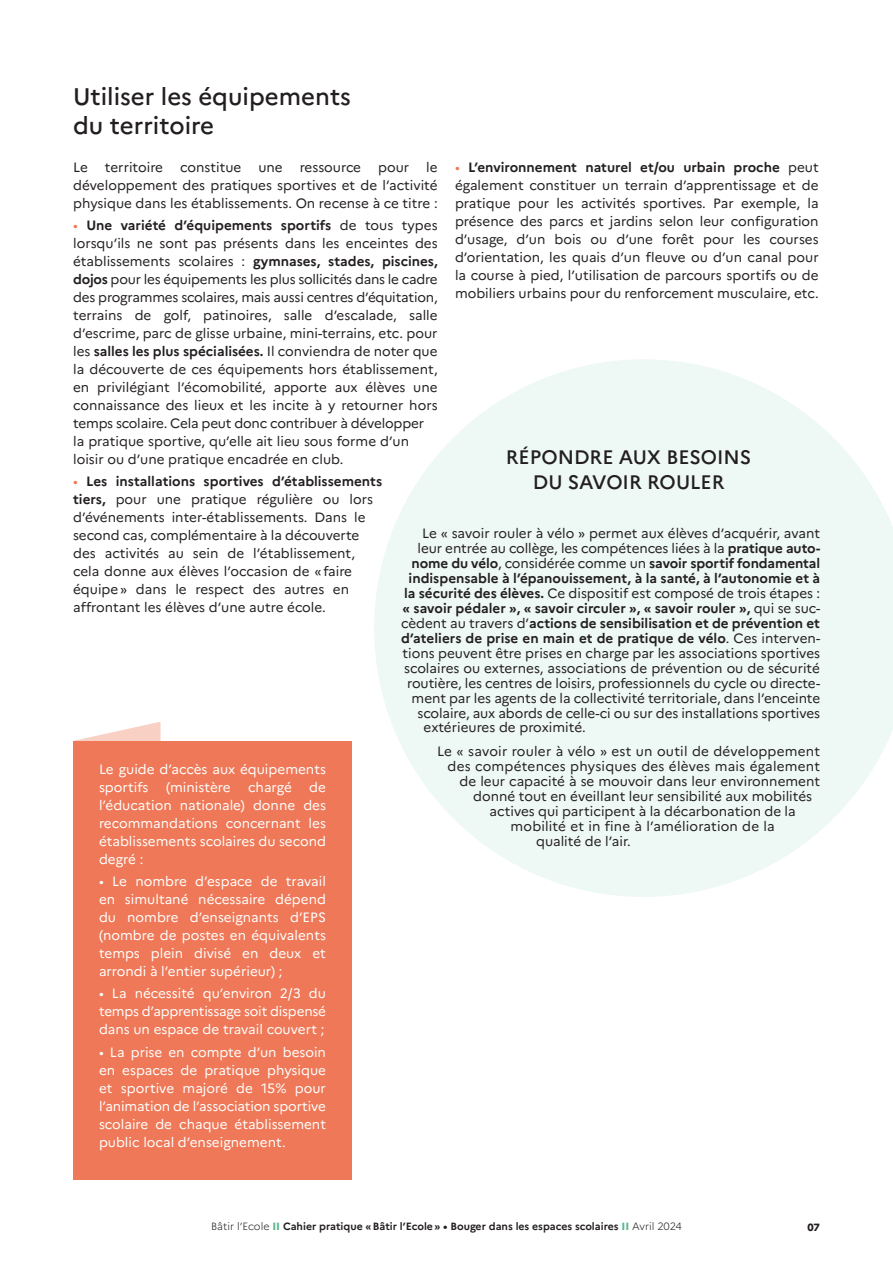
<style>
.page{position:relative;width:893px;height:1263px;background:#fff}
.page>*{position:absolute;margin:0;border:0;box-sizing:border-box;transform-origin:0 0}
.t1{font:500 24px/28.8px "Marianne";color:#231f20}
.t2{font:500 19.5px/25.7px "Marianne";color:#231f20;text-align:center}
.t3{font:13.5px/18px "Marianne";color:#231f20;text-align:justify}
.t4{font:13.5px/18px "Marianne";color:#fff;text-align:justify}
.t5{font:700 13.5px "Marianne";color:#231f20}
.t6{font:700 10.5px "Marianne";color:#231f20}
.t7{font:800 10.5px "Marianne";color:#231f20}
.s1{color:#ee7857}
.s2{font-weight:700}
.s3{font-weight:400}
.s4{font-weight:300}
.s5{font-weight:800;color:#5ab88f}
</style>
<div class="page">
<svg style="left:74px;top:722px;width:87px;height:19px"></svg>
<div style="left:73px;top:741px;width:279px;height:438px;background:#ee7857"></div>
<svg style="left:374px;top:359px;width:519px;height:538px;fill:#eef8f4"></svg>
<p class="t1" style="left:73px;top:82px;width:279px">Utiliser les équipements du territoire</p>
<p class="t3" style="left:73px;top:158px;width:16px">Le</p>
<p class="t3" style="left:105px;top:158px;width:60px">territoire</p>
<p class="t3" style="left:180px;top:158px;width:63px">constitue</p>
<p class="t3" style="left:258px;top:158px;width:26px">une</p>
<p class="t3" style="left:300px;top:158px;width:63px">ressource</p>
<p class="t3" style="left:378px;top:158px;width:33px">pour</p>
<p class="t3" style="left:455px;top:158px;width:365px"><span class="s1">•</span> <span class="s2">L’environnement naturel et/ou urbain proche</span> peut également constituer un terrain d’apprentissage et de pratique pour les activités sportives. Par exemple, la présence des parcs et jardins selon leur configuration d’usage, d’un bois ou d’une forêt pour les courses d’orientation, les quais d’un fleuve ou d’un canal pour la course à pied, l’utilisation de parcours sportifs ou de mobiliers urbains pour du renforcement musculaire, etc.</p>
<p class="t3" style="left:73px;top:158px;width:366px;text-indent:353px">le développement des pratiques sportives et de l’activité physique dans les établissements. On recense à ce titre :</p>
<p class="t3" style="left:73px;top:216px;width:366px;text-align:left"><span class="s1">•</span> <span class="s2">Une variété d’équipements sportifs</span> de tous types lorsqu’ils ne sont pas présents dans les enceintes des établissements scolaires : <span class="s2">gymnases, stades, piscines, dojos</span> pour les équipements les plus sollicités dans le cadre des programmes scolaires, mais aussi centres d’équitation, terrains de golf, patinoires, salle d’escalade, salle d’escrime, parc de glisse urbaine, mini-terrains, etc. pour les <span class="s2">salles les plus spécialisées.</span> Il conviendra de noter que la découverte de ces équipements hors établissement, en privilégiant l’écomobilité, apporte aux élèves une connaissance des lieux et les incite à y retourner hors temps scolaire. Cela peut donc contribuer à développer la pratique sportive, qu’elle ait lieu sous forme d’un loisir ou d’une pratique encadrée en club.</p>
<p class="t3" style="left:73px;top:472px;width:310px;text-align:left"><span class="s1">•</span> <span class="s2">Les installations sportives d’établissements tiers,</span> pour une pratique régulière ou lors d’événements inter-établissements. Dans le second cas, complémentaire à la découverte des activités au sein de l’établissement, cela donne aux élèves l’occasion de «faire équipe» dans le respect des autres en affrontant les élèves d’une autre école.</p>
<p class="t2" style="left:506px;top:444px;width:247px">RÉPONDRE AUX BESOINS<br>DU SAVOIR ROULER</p>
<p class="t3" style="left:422px;top:524px;width:400px">Le « savoir rouler à vélo » permet aux élèves d’acquérir, avant</p>
<p class="t3" style="left:418px;top:539px;width:404px">leur entrée au collège, les compétences liées à la <span class="s2">pratique auto-</span></p>
<p class="t5" style="left:412px;top:555px;width:410px">nome du vélo<span class="s3">, considérée comme un</span> savoir sportif fondamental</p>
<p class="t5" style="left:409px;top:570px;width:413px">indispensable à l’épanouissement, à la santé, à l’autonomie et à</p>
<p class="t3" style="left:404px;top:584px;width:417px"><span class="s2">la sécurité des élèves.</span> Ce dispositif est composé de trois étapes :</p>
<p class="t5" style="left:403px;top:600px;width:419px">« savoir pédaler », « savoir circuler », « savoir rouler », <span class="s3">qui se suc-</span></p>
<p class="t5" style="left:401px;top:615px;width:420px"><span class="s3">cèdent au travers d’</span>actions de sensibilisation et de prévention et</p>
<p class="t5" style="left:401px;top:630px;width:421px">d’ateliers de prise en main et de pratique de vélo<span class="s3">. Ces interven-</span></p>
<p class="t3" style="left:403px;top:644px;width:419px">tions peuvent être prises en charge par les associations sportives</p>
<p class="t3" style="left:404px;top:659px;width:417px">scolaires ou externes, associations de prévention ou de sécurité</p>
<p class="t3" style="left:407px;top:674px;width:415px">routière, les centres de loisirs, professionnels du cycle ou directe-</p>
<p class="t3" style="left:412px;top:689px;width:410px">ment par les agents de la collectivité territoriale, dans l’enceinte</p>
<p class="t3" style="left:418px;top:704px;width:404px">scolaire, aux abords de celle-ci ou sur des installations sportives</p>
<p class="t3" style="left:424px;top:719px;width:164px">extérieures de proximité.</p>
<p class="t3" style="left:437px;top:742px;width:385px">Le « savoir rouler à vélo » est un outil de développement</p>
<p class="t3" style="left:448px;top:757px;width:374px">des compétences physiques des élèves mais également</p>
<p class="t3" style="left:460px;top:772px;width:362px">de leur capacité à se mouvoir dans leur environnement</p>
<p class="t3" style="left:473px;top:787px;width:341px">donné tout en éveillant leur sensibilité aux mobilités</p>
<p class="t3" style="left:490px;top:802px;width:308px">actives qui participent à la décarbonation de la</p>
<p class="t3" style="left:511px;top:817px;width:266px">mobilité et in fine à l’amélioration de la</p>
<p class="t3" style="left:536px;top:832px;width:96px">qualité de l’air.</p>
<p class="t4" style="left:99px;top:760px;width:228px">Le guide d’accès aux équipements sportifs</p>
<p class="t4" style="left:166px;top:778px;width:66px">(ministère</p>
<p class="t4" style="left:248px;top:778px;width:45px">chargé</p>
<p class="t4" style="left:99px;top:778px;width:229px;text-indent:210px">de l’éducation nationale) donne des recommandations concernant les établissements scolaires du second degré :</p>
<p class="t4" style="left:99px;top:872px;width:229px">• Le nombre d’espace de travail en simultané nécessaire dépend du nombre d’enseignants d’EPS (nombre de postes en équivalents temps plein divisé en deux et arrondi à l’entier supérieur) ;</p>
<p class="t4" style="left:99px;top:985px;width:229px">• La nécessité qu’environ 2/3 du temps d’apprentissage soit dispensé dans un espace de travail couvert ;</p>
<p class="t4" style="left:99px;top:1043px;width:228px">• La prise en compte d’un besoin en espaces de pratique physique et sportive majoré de 15% pour l’animation de l’association sportive scolaire de chaque établissement public local d’enseignement.</p>
<p class="t6" style="left:211px;top:1220px;width:472px"><span class="s4">Bâtir l’Ecole</span> <span class="s5">II</span> Cahier pratique «Bâtir l’Ecole» • Bouger dans les espaces scolaires <span class="s5">II</span> <span class="s4">Avril 2024</span></p>
<p class="t7" style="left:807px;top:1221px;width:14px">07</p>
</div>
